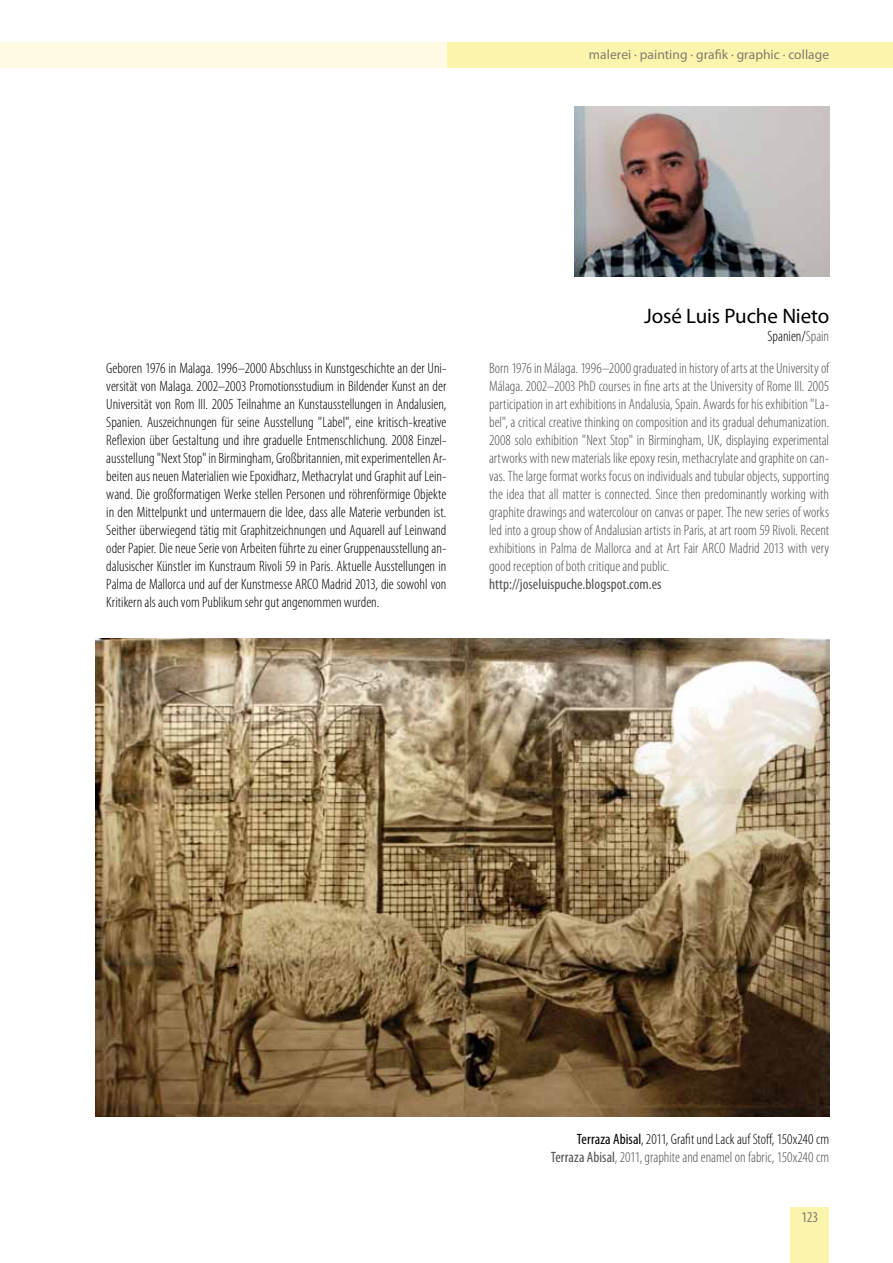
<style>
.page{position:relative;width:893px;height:1263px;background:#fff}
.page>*{position:absolute;margin:0;border:0;box-sizing:border-box;transform-origin:0 0}
.t1{font:21px "Myriad Pro";letter-spacing:-.01em;color:#000}
.t2{font:300 condensed 15px/18px "Myriad Pro";color:#000;text-align:justify}
.t3{font:300 condensed 15px/18px "Myriad Pro";color:#504f53;text-align:right}
.t4{font:condensed 15px "Myriad Pro";letter-spacing:.005em;color:#504f53}
.t5{font:condensed 15px "Myriad Pro";color:#847c6a}
.t6{font:13.5px "Myriad Pro";letter-spacing:.005em;color:#847c6a}
.s1{color:#504f53}
.s2{font-weight:400;color:#000}
.s3{color:#000}
.s4{font-weight:400}
</style>
<div class="page">
<div style="left:791px;top:1208px;width:38px;height:55px;background:#fbf4ad"></div>
<div style="left:446px;top:43px;width:447px;height:25px;background:#fbf4ad"></div>
<div style="left:0;top:43px;width:446px;height:25px;background:#fefae3"></div>
<img style="left:96px;top:638px;width:733px;height:479px">
<img style="left:574px;top:106px;width:255px;height:170px">
<p class="t6" style="left:589px;top:46px;width:242px">malerei · painting · grafik · graphic · collage</p>
<p class="t2" style="left:106px;top:359px;width:342px">Geboren 1976 in Malaga. 1996–2000 Abschluss in Kunstgeschichte an der Uni&shy;versität von Malaga. 2002–2003 Promotionsstudium in Bildender Kunst an der Universität von Rom III. 2005 Teilnahme an Kunstausstellungen in Andalusien, Spanien. Auszeichnungen für seine Ausstellung "Label", eine kritisch-kreative Reflexion über Gestaltung und ihre graduelle Entmenschlichung. 2008 Einzel&shy;ausstellung "Next Stop" in Birmingham, Großbritannien, mit experimentellen Ar&shy;beiten aus neuen Materialien wie Epoxidharz, Methacrylat und Graphit auf Lein&shy;wand. Die großformatigen Werke stellen Personen und röhrenförmige Objekte in den Mittelpunkt und untermauern die Idee, dass alle Materie verbunden ist.<br>Seither überwiegend tätig mit Graphitzeichnungen und Aquarell auf Leinwand oder Papier. Die neue Serie von Arbeiten führte zu einer Gruppenausstellung an&shy;dalusischer Künstler im Kunstraum Rivoli 59 in Paris. Aktuelle Ausstellungen in Palma de Mallorca und auf der Kunstmesse ARCO Madrid 2013, die sowohl von Kritikern als auch vom Publikum sehr gut angenommen wurden.</p>
<h1 class="t1" style="left:644px;top:303px;width:187px">José Luis Puche Nieto</h1>
<p class="t2" style="left:767px;top:327px;width:63px">Spanien/<span class="s1">Spain</span></p>
<p class="t3" style="left:489px;top:359px;width:342px;text-align:justify">Born 1976 in Málaga. 1996–2000 graduated in history of arts at the University of Málaga. 2002–2003 PhD courses in fine arts at the University of Rome III. 2005 participation in art exhibitions in Andalusia, Spain. Awards for his exhibition "La&shy;bel", a critical creative thinking on composition and its gradual dehumanization.<br>2008 solo exhibition "Next Stop" in Birmingham, UK, displaying experimental artworks with new materials like epoxy resin, methacrylate and graphite on can&shy;vas. The large format works focus on individuals and tubular objects, supporting the idea that all matter is connected. Since then predominantly working with graphite drawings and watercolour on canvas or paper. The new series of works led into a group show of Andalusian artists in Paris, at art room 59 Rivoli. Recent exhibitions in Palma de Mallorca and at Art Fair ARCO Madrid 2013 with very good reception of both critique and public.</p>
<p class="t4" style="left:489px;top:575px;width:174px">http://joseluispuche.blogspot.com.es</p>
<p class="t3" style="left:551px;top:1130px;width:280px"><span class="s2">Terraza Abisal</span><span class="s3">, 2011, Grafit und Lack auf Stoff, 150x240 cm<br></span><span class="s4">Terraza Abisal</span>, 2011, graphite and enamel on fabric, 150x240 cm</p>
<p class="t5" style="left:801px;top:1208px;width:18px">123</p>
</div>
